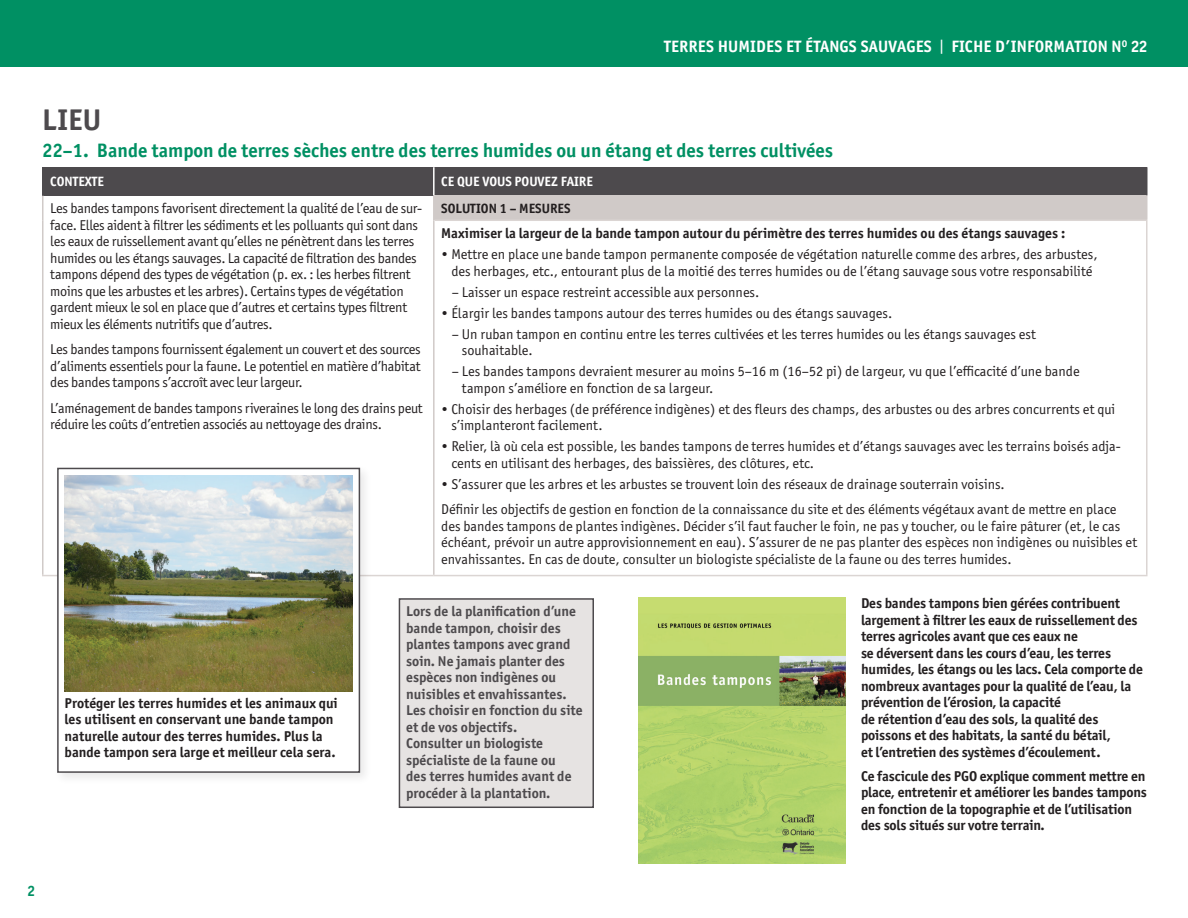
<style>
.page{position:relative;width:1188px;height:918px;background:#fff}
.page>*{position:absolute;margin:0;border:0;box-sizing:border-box;transform-origin:0 0}
.t1{font:700 30px "Officina Sans ITC Pro";color:#4d4a4d}
.t2{font:700 19.5px "Officina Sans ITC Pro";color:#009063}
.t3{font:700 16.5px "Officina Sans ITC Pro";letter-spacing:.01em;color:#fff}
.t4{font:700 15px "Officina Sans ITC Pro";color:#009063}
.t5{font:14.25px/16.5px "Officina Sans ITC Pro";color:#231f20}
.t6{font:700 14.25px/16.5px "Officina Sans ITC Pro";letter-spacing:-.01em;color:#231f20}
.t7{font:14.25px/16.5px "Officina Sans ITC Pro";letter-spacing:-.02em;color:#231f20}
.t8{font:700 14.25px/16.5px "Officina Sans ITC Pro";color:#4d4a4d}
.t9{font:700 13.5px "Officina Sans ITC Pro";color:#fff}
.t10{font:700 13.5px "Officina Sans ITC Pro";color:#231f20}
.s1{font-weight:400}
</style>
<div class="page">
<div style="left:0;top:0;width:1188px;height:68px;background:#009063"></div>
<div style="left:43px;top:167px;width:391px;height:28px;background:#4d4a4d"></div>
<div style="left:434px;top:167px;width:713px;height:28px;background:#4d4a4d"></div>
<div style="left:434px;top:195px;width:713px;height:25px;background:#d0cac8"></div>
<hr style="left:433px;top:167px;width:2px;height:28px;background:#fff">
<hr style="left:1146px;top:167px;width:2px;height:28px;background:#4d4a4d">
<hr style="left:42px;top:195px;width:2px;height:25px;background:#d0cac8">
<hr style="left:42px;top:220px;width:2px;height:355px;background:#d0cac8">
<hr style="left:433px;top:195px;width:2px;height:25px;background:#d0cac8">
<hr style="left:1146px;top:195px;width:2px;height:25px;background:#d0cac8">
<hr style="left:42px;top:575px;width:392px;height:1px;background:#dbd5d3">
<hr style="left:433px;top:220px;width:2px;height:355px;background:#d0cac8">
<hr style="left:435px;top:220px;width:713px;height:1px;background:#dbd5d3">
<hr style="left:1146px;top:221px;width:2px;height:354px;background:#dbd5d3">
<hr style="left:434px;top:575px;width:714px;height:1px;background:#dbd5d3">
<hr style="left:42px;top:167px;width:2px;height:28px;background:#4d4a4d">
<div style="left:399px;top:599px;width:194px;height:208px;background:#e6e3e2"></div>
<div style="left:399px;top:598px;width:195px;height:210px;border:2px solid #4d4a4d"></div>
<div style="left:53px;top:464px;width:320px;height:321px;background:#231f20;opacity:.1"></div>
<div style="left:57px;top:468px;width:303px;height:305px;background:#fff;border:2px solid #4d4a4d"></div>
<img style="left:65px;top:475px;width:288px;height:216px">
<img style="left:639px;top:598px;width:207px;height:266px">
<p class="t3" style="left:664px;top:37px;width:485px">TERRES HUMIDES ET ÉTANGS SAUVAGES <span class="s1">|</span> FICHE D’INFORMATION N<sup>O</sup> 22</p>
<h1 class="t1" style="left:42px;top:101px;width:61px">LIEU</h1>
<h2 class="t2" style="left:42px;top:138px;width:793px">22–1. Bande tampon de terres sèches entre des terres humides ou un étang et des terres cultivées</h2>
<p class="t9" style="left:50px;top:173px;width:55px">CONTEXTE</p>
<p class="t9" style="left:441px;top:173px;width:153px">CE QUE VOUS POUVEZ FAIRE</p>
<p class="t7" style="left:50px;top:200px;width:373px">Les bandes tampons favorisent directement la qualité de l’eau de sur&shy;face. Elles aident à filtrer les sédiments et les polluants qui sont dans les eaux de ruissellement avant qu’elles ne pénètrent dans les terres humides ou les étangs sauvages. La capacité de filtration des bandes tampons dépend des types de végétation (p. ex. : les herbes filtrent moins que les arbustes et les arbres). Certains types de végétation gardent mieux le sol en place que d’autres et certains types filtrent mieux les éléments nutritifs que d’autres.</p>
<p class="t5" style="left:50px;top:341px;width:372px;text-align:justify">Les bandes tampons fournissent également un couvert et des sources d’aliments essentiels pour la faune. Le potentiel en matière d’habitat des bandes tampons s’accroît avec leur largeur.</p>
<p class="t7" style="left:50px;top:400px;width:374px">L’aménagement de bandes tampons riveraines le long des drains peut réduire les coûts d’entretien associés au nettoyage des drains.</p>
<p class="t10" style="left:441px;top:200px;width:131px">SOLUTION 1 – MESURES</p>
<p class="t6" style="left:441px;top:225px;width:625px">Maximiser la largeur de la bande tampon autour du périmètre des terres humides ou des étangs sauvages :</p>
<p class="t5" style="left:441px;top:246px;width:658px;text-align:center">• Mettre en place une bande tampon permanente composée de végétation naturelle comme des arbres, des arbustes, des herbages, etc., entourant plus de la moitié des terres humides ou de l’étang sauvage sous votre responsabilité</p>
<p class="t5" style="left:452px;top:283px;width:309px">– Laisser un espace restreint accessible aux personnes.</p>
<p class="t5" style="left:441px;top:304px;width:452px">• Élargir les bandes tampons autour des terres humides ou des étangs sauvages.</p>
<p class="t5" style="left:462px;top:325px;width:575px;text-indent:-10px">– Un ruban tampon en continu entre les terres cultivées et les terres humides ou les étangs sauvages est souhaitable.</p>
<p class="t5" style="left:462px;top:363px;width:619px;text-indent:-10px">– Les bandes tampons devraient mesurer au moins 5–16 m (16–52 pi) de largeur, vu que l’efficacité d’une bande tampon s’améliore en fonction de sa largeur.</p>
<p class="t5" style="left:451px;top:400px;width:665px;text-indent:-10px">• Choisir des herbages (de préférence indigènes) et des fleurs des champs, des arbustes ou des arbres concurrents et qui s’implanteront facilement.</p>
<p class="t5" style="left:451px;top:438px;width:671px;text-indent:-10px">• Relier, là où cela est possible, les bandes tampons de terres humides et d’étangs sauvages avec les terrains boisés adja&shy;cents en utilisant des herbages, des baissières, des clôtures, etc.</p>
<p class="t5" style="left:441px;top:471px;width:677px;line-height:25.5px">• S’assurer que les arbres et les arbustes se trouvent loin des réseaux de drainage souterrain voisins.<br>Définir les objectifs de gestion en fonction de la connaissance du site et des éléments végétaux avant de mettre en place</p>
<p class="t5" style="left:441px;top:517px;width:697px">des bandes tampons de plantes indigènes. Décider s’il faut faucher le foin, ne pas y toucher, ou le faire pâturer (et, le cas échéant, prévoir un autre approvisionnement en eau). S’assurer de ne pas planter des espèces non indigènes ou nuisibles et envahissantes. En cas de doute, consulter un biologiste spécialiste de la faune ou des terres humides.</p>
<p class="t8" style="left:406px;top:603px;width:178px">Lors de la planification d’une bande tampon, choisir des plantes tampons avec grand soin. Ne jamais planter des espèces non indigènes ou nuisibles et envahissantes.<br>Les choisir en fonction du site et de vos objectifs.<br>Consulter un biologiste spécialiste de la faune ou<br>des terres humides avant de procéder à la plantation.</p>
<p class="t6" style="left:861px;top:595px;width:284px">Des bandes tampons bien gérées contribuent largement à filtrer les eaux de ruissellement des terres agricoles avant que ces eaux ne<br>se déversent dans les cours d’eau, les terres humides, les étangs ou les lacs. Cela comporte de nombreux avantages pour la qualité de l’eau, la prévention de l’érosion, la capacité<br>de rétention d’eau des sols, la qualité des poissons et des habitats, la santé du bétail,<br>et l’entretien des systèmes d’écoulement.</p>
<p class="t6" style="left:65px;top:694px;width:275px">Protéger les terres humides et les animaux qui les utilisent en conservant une bande tampon naturelle autour des terres humides. Plus la bande tampon sera large et meilleur cela sera.</p>
<p class="t6" style="left:861px;top:767px;width:287px">Ce fascicule des PGO explique comment mettre en place, entretenir et améliorer les bandes tampons en fonction de la topographie et de l’utilisation des sols situés sur votre terrain.</p>
<p class="t4" style="left:27px;top:882px;width:10px">2</p>
</div>
